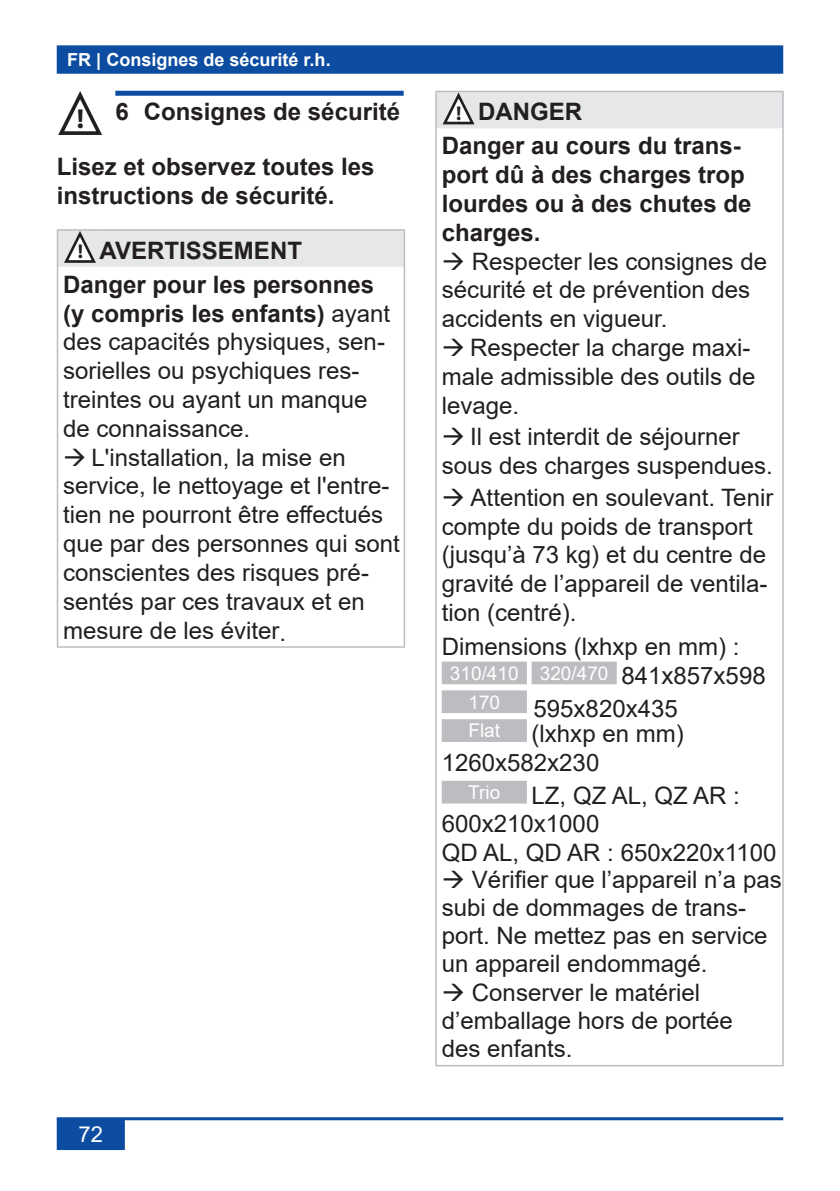
<style>
.page{position:relative;width:840px;height:1191px;background:#fff}
.page>*{position:absolute;margin:0;border:0;box-sizing:border-box;transform-origin:0 0}
.t1{font:24px/28.8px "Arial";color:#231f20}
.t2{font:700 24px/28.8px "Arial";color:#231f20}
.t3{font:22px "Arial";color:#fff}
.t4{font:19px/28.8px "Arial";color:#fff}
.t5{font:700 18px "Arial";color:#fff}
.s1{font-family:"Myriad Pro";font-size:27.6px}
.s2{font-family:"Myriad Pro";font-size:20px}
.s3{font-weight:700}
.s4{font-size:24px;color:#231f20}
</style>
<div class="page">
<div style="left:58px;top:1119px;width:66px;height:30px;background:#0d4da1"></div>
<div style="left:57px;top:1118px;width:68px;height:32px;border:2px solid #0d4da1"></div>
<hr style="left:57px;top:1117px;width:725px;height:3px;background:#0d4da1">
<div style="left:58px;top:46px;width:723px;height:27px;background:#0d4da1"></div>
<div style="left:57px;top:45px;width:725px;height:29px;border:2px solid #0d4da1"></div>
<svg style="left:58px;top:91px;width:44px;height:44px"></svg>
<div style="left:115px;top:91px;width:288px;height:5px;background:#0d4da1"></div>
<hr style="left:403px;top:267px;width:2px;height:379px;background:#bcbdc0">
<hr style="left:57px;top:229px;width:42px;height:2px;background:#bcbdc0">
<hr style="left:99px;top:229px;width:306px;height:2px;background:#bcbdc0">
<hr style="left:403px;top:231px;width:2px;height:36px;background:#bcbdc0">
<hr style="left:57px;top:267px;width:1px;height:379px;background:#bcbdc0">
<hr style="left:57px;top:646px;width:42px;height:2px;background:#bcbdc0">
<hr style="left:99px;top:646px;width:306px;height:2px;background:#bcbdc0">
<svg style="left:57px;top:230px;width:347px;height:37px;background:#e2e2e4"></svg>
<hr style="left:781px;top:128px;width:2px;height:937px;background:#bcbdc0">
<hr style="left:435px;top:91px;width:43px;height:1px;background:#bcbdc0">
<hr style="left:435px;top:92px;width:1px;height:36px;background:#bcbdc0">
<hr style="left:478px;top:91px;width:305px;height:1px;background:#bcbdc0">
<hr style="left:781px;top:92px;width:2px;height:36px;background:#bcbdc0">
<hr style="left:435px;top:128px;width:1px;height:937px;background:#bcbdc0">
<hr style="left:435px;top:1065px;width:43px;height:1px;background:#bcbdc0">
<hr style="left:478px;top:1065px;width:305px;height:1px;background:#bcbdc0">
<svg style="left:436px;top:92px;width:346px;height:36px;background:#e2e3e5"></svg>
<div style="left:442px;top:662px;width:83px;height:21px;background:#bcbdc0"></div>
<div style="left:441px;top:661px;width:85px;height:23px;border:2px solid #bcbdc0"></div>
<div style="left:532px;top:662px;width:83px;height:21px;background:#bcbdc0"></div>
<div style="left:531px;top:661px;width:85px;height:23px;border:2px solid #bcbdc0"></div>
<div style="left:442px;top:691px;width:83px;height:21px;background:#bcbdc0"></div>
<div style="left:441px;top:690px;width:85px;height:23px;border:2px solid #bcbdc0"></div>
<div style="left:442px;top:720px;width:83px;height:21px;background:#bcbdc0"></div>
<div style="left:441px;top:719px;width:85px;height:23px;border:2px solid #bcbdc0"></div>
<div style="left:442px;top:782px;width:83px;height:20px;background:#bcbdc0"></div>
<div style="left:441px;top:781px;width:85px;height:22px;border:2px solid #bcbdc0"></div>
<p class="t5" style="left:67px;top:47px;width:265px">FR | Consignes de sécurité r.h.</p>
<p class="t2" style="left:77px;top:97px;width:324px"><span class="s1">!</span> 6 Consignes de sécurité</p>
<p class="t2" style="left:57px;top:153px;width:319px">Lisez et observez toutes les instructions de sécurité.</p>
<p class="t2" style="left:63px;top:234px;width:312px;line-height:34px;text-indent:14px"><span class="s2">!</span> AVERTISSEMENT<br>Danger pour les personnes</p>
<p class="t1" style="left:63px;top:298px;width:328px"><span class="s3">(y compris les enfants)</span> ayant des capacités physiques, sen&shy;sorielles ou psychiques res&shy;treintes ou ayant un manque de connaissance.</p>
<p class="t1" style="left:63px;top:442px;width:338px">→ L'installation, la mise en service, le nettoyage et l'entre&shy;tien ne pourront être effectués que par des personnes qui sont conscientes des risques pré&shy;sentés par ces travaux et en mesure de les éviter.</p>
<p class="t3" style="left:78px;top:1119px;width:26px">72</p>
<p class="t2" style="left:441px;top:95px;width:300px;line-height:34px;text-indent:14px"><span class="s2">!</span> DANGER<br>Danger au cours du trans-</p>
<p class="t2" style="left:441px;top:161px;width:311px">port dû à des charges trop lourdes ou à des chutes de charges.</p>
<p class="t1" style="left:441px;top:247px;width:326px">→ Respecter les consignes de sécurité et de prévention des accidents en vigueur.</p>
<p class="t1" style="left:441px;top:333px;width:315px">→ Respecter la charge maxi&shy;male admissible des outils de levage.</p>
<p class="t1" style="left:441px;top:422px;width:332px">→ Il est interdit de séjourner sous des charges suspendues.</p>
<p class="t1" style="left:441px;top:483px;width:333px">→ Attention en soulevant. Tenir compte du poids de transport (jusqu’à 73 kg) et du centre de gravité de l’appareil de ventila&shy;tion (centré).</p>
<p class="t1" style="left:441px;top:632px;width:299px">Dimensions (lxhxp en mm) :</p>
<p class="t4" style="left:468px;top:658px;width:298px;text-indent:-18px">310/410 320/470 <span class="s4">841x857x598<br></span>170</p>
<p class="t1" style="left:533px;top:694px;width:146px">595x820x435</p>
<p class="t4" style="left:468px;top:716px;width:33px">Flat</p>
<p class="t1" style="left:441px;top:719px;width:243px;text-indent:90px">(lxhxp en mm)<br>1260x582x230</p>
<p class="t4" style="left:468px;top:778px;width:34px">Trio</p>
<p class="t1" style="left:441px;top:780px;width:336px;text-indent:90px">LZ, QZ AL, QZ AR :<br>600x210x1000<br>QD AL, QD AR : 650x220x1100</p>
<p class="t1" style="left:441px;top:865px;width:341px;line-height:28px">→ Vérifier que l’appareil n’a pas subi de dommages de trans&shy;port. Ne mettez pas en service un appareil endommagé.</p>
<p class="t1" style="left:441px;top:978px;width:292px;line-height:28px">→ Conserver le matériel d’emballage hors de portée des enfants.</p>
</div>
